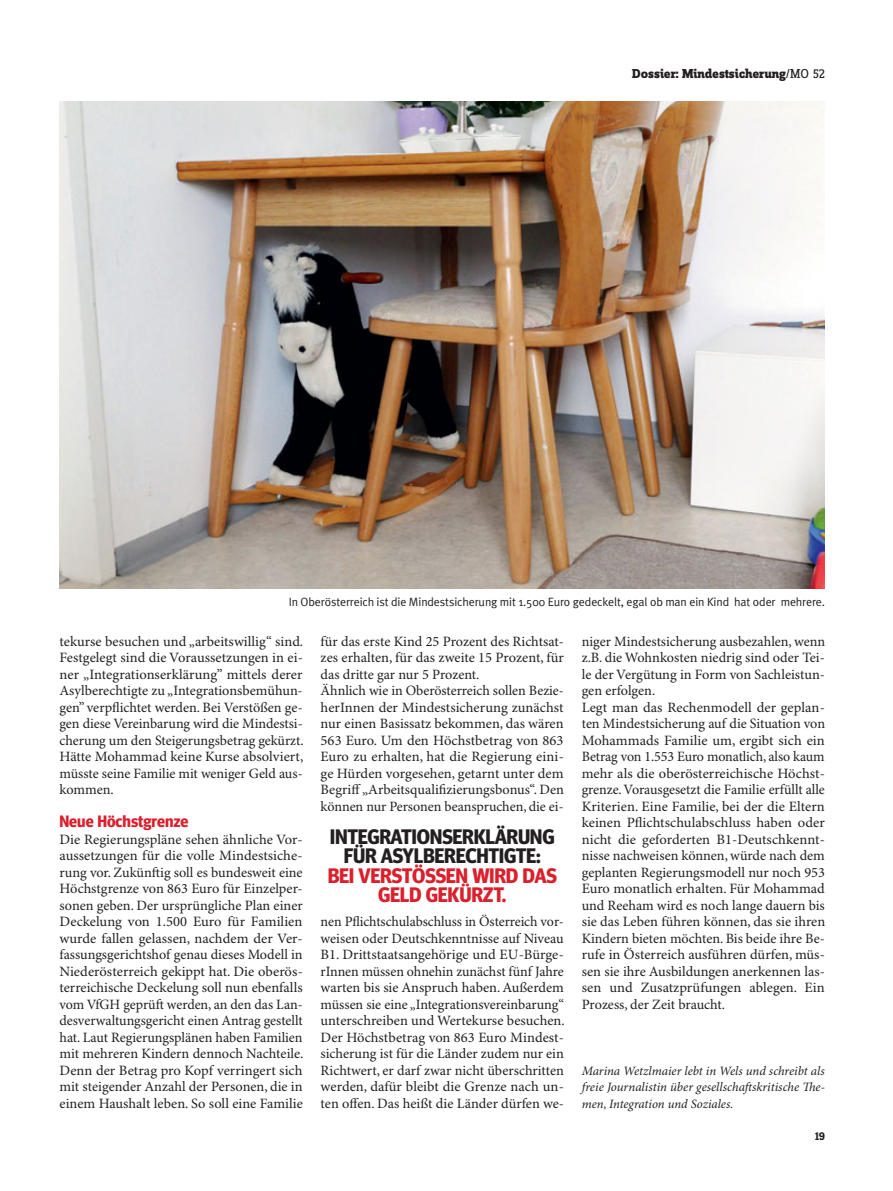
<style>
.page{position:relative;width:893px;height:1191px;background:#fff}
.page>*{position:absolute;margin:0;border:0;box-sizing:border-box;transform-origin:0 0}
.t1{font:700 21px/19.5px "Meta Headline";letter-spacing:-.015em;color:#231f20;text-align:center}
.t2{font:700 21px/19.5px "Meta Headline";letter-spacing:-.015em;color:#da202c;text-align:center}
.t3{font:700 16.5px "Meta Headline";color:#da202c}
.t4{font:14.25px/16.5px "Minion Pro";color:#231f20;text-align:justify}
.t5{font:800 13.5px "Zine Slab Dis";color:#231f20}
.t6{font:italic 12.75px/16.5px "Minion Pro";color:#231f20;text-align:justify}
.t7{font:12px "Meta Plus Normal";letter-spacing:-.01em;color:#231f20}
.t8{font:700 12px "Zine Slab Dis";color:#231f20}
.s1{font-weight:400}
</style>
<div class="page">
<img style="left:60px;top:101px;width:765px;height:487px">
<p class="t5" style="left:632px;top:69px;width:194px">Dossier: Mindestsicherung<span class="s1">/MO 52</span></p>
<p class="t7" style="left:289px;top:597px;width:538px">In Oberösterreich ist die Mindestsicherung mit 1.500 Euro gedeckelt, egal ob man ein Kind hat oder mehrere.</p>
<p class="t4" style="left:60px;top:634px;width:246px">tekurse besuchen und „arbeitswillig“ sind.<br>Festgelegt sind die Voraussetzungen in ei&shy;ner „Integrationserklärung” mittels derer Asylberechtigte zu „Integrationsbemühun&shy;gen” verpflichtet werden. Bei Verstößen ge&shy;gen diese Vereinbarung wird die Mindestsi&shy;cherung um den Steigerungsbetrag gekürzt.<br>Hätte Mohammad keine Kurse absolviert, müsste seine Familie mit weniger Geld aus&shy;kommen.</p>
<p class="t3" style="left:60px;top:815px;width:130px">Neue Höchstgrenze</p>
<p class="t4" style="left:60px;top:832px;width:246px">Die Regierungspläne sehen ähnliche Vor&shy;aussetzungen für die volle Mindestsiche&shy;rung vor. Zukünftig soll es bundesweit eine Höchstgrenze von 863 Euro für Einzelper&shy;sonen geben. Der ursprüngliche Plan einer Deckelung von 1.500 Euro für Familien wurde fallen gelassen, nachdem der Ver&shy;fassungsgerichtshof genau dieses Modell in Niederösterreich gekippt hat. Die oberös&shy;terreichische Deckelung soll nun ebenfalls vom VfGH geprüft werden, an den das Lan&shy;desverwaltungsgericht einen Antrag gestellt hat. Laut Regierungsplänen haben Familien mit mehreren Kindern dennoch Nachteile.<br>Denn der Betrag pro Kopf verringert sich mit steigender Anzahl der Personen, die in einem Haushalt leben. So soll eine Familie</p>
<p class="t4" style="left:321px;top:634px;width:245px;text-align:left">für das erste Kind 25 Prozent des Richtsat&shy;zes erhalten, für das zweite 15 Prozent, für das dritte gar nur 5 Prozent.<br>Ähnlich wie in Oberösterreich sollen Bezie&shy;herInnen der Mindestsicherung zunächst nur einen Basissatz bekommen, das wären 563 Euro. Um den Höchstbetrag von 863<br>Euro zu erhalten, hat die Regierung eini&shy;ge Hürden vorgesehen, getarnt unter dem Begriff „Arbeitsqualifizierungsbonus“. Den können nur Personen beanspruchen, die ei-</p>
<p class="t4" style="left:582px;top:634px;width:245px;text-align:left">niger Mindestsicherung ausbezahlen, wenn z.B. die Wohnkosten niedrig sind oder Tei&shy;le der Vergütung in Form von Sachleistun&shy;gen erfolgen.<br>Legt man das Rechenmodell der geplan&shy;ten Mindestsicherung auf die Situation von Mohammads Familie um, ergibt sich ein Betrag von 1.553 Euro monatlich, also kaum mehr als die oberösterreichische Höchst&shy;grenze. Vorausgesetzt die Familie erfüllt alle Kriterien. Eine Familie, bei der die Eltern keinen Pflichtschulabschluss haben oder nicht die geforderten B1-Deutschkennt&shy;nisse nachweisen können, würde nach dem geplanten Regierungsmodell nur noch 953<br>Euro monatlich erhalten. Für Mohammad und Reeham wird es noch lange dauern bis sie das Leben führen können, das sie ihren Kindern bieten möchten. Bis beide ihre Be&shy;rufe in Österreich ausführen dürfen, müs&shy;sen sie ihre Ausbildungen anerkennen las&shy;sen und Zusatzprüfungen ablegen. Ein Prozess, der Zeit braucht.</p>
<h1 class="t1" style="left:330px;top:828px;width:226px">INTEGRATIONSERKLÄRUNG<br>FÜR ASYLBERECHTIGTE:</h1>
<h1 class="t2" style="left:328px;top:867px;width:231px">BEI VERSTÖSSEN WIRD DAS<br>GELD GEKÜRZT.</h1>
<p class="t4" style="left:321px;top:914px;width:246px">nen Pflichtschulabschluss in Österreich vor&shy;weisen oder Deutschkenntnisse auf Niveau B1. Drittstaatsangehörige und EU-Bürge&shy;rInnen müssen ohnehin zunächst fünf Jahre warten bis sie Anspruch haben. Außerdem müssen sie eine „Integrationsvereinbarung“ unterschreiben und Wertekurse besuchen.<br>Der Höchstbetrag von 863 Euro Mindest&shy;sicherung ist für die Länder zudem nur ein Richtwert, er darf zwar nicht überschritten werden, dafür bleibt die Grenze nach un&shy;ten offen. Das heißt die Länder dürfen we-</p>
<p class="t6" style="left:582px;top:1063px;width:245px">Marina Wetzlmaier lebt in Wels und schreibt als freie Journalistin über gesellschaftskritische The&shy;men, Integration und Soziales.</p>
<p class="t8" style="left:815px;top:1128px;width:11px">19</p>
</div>
